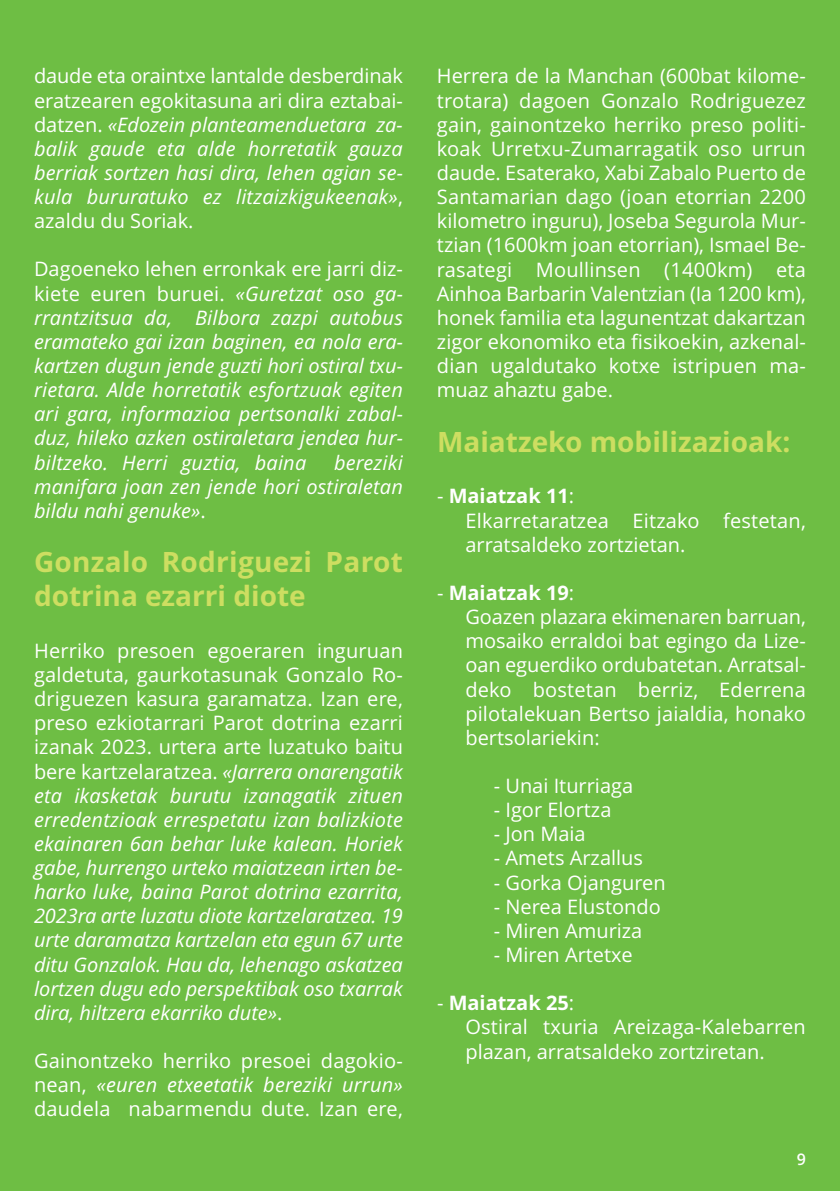
<style>
.page{position:relative;width:840px;height:1191px;background:#fff}
.page>*{position:absolute;margin:0;border:0;box-sizing:border-box;transform-origin:0 0}
.t1{font:700 28px/33.8px "Open Sans";color:#cdde61}
.t2{font:italic 20px/24.2px "Open Sans";color:#fff;text-align:justify}
.t3{font:20px/24.2px "Open Sans";color:#fff}
.t4{font:600 16px "Open Sans";color:#fff}
.s1{font-style:normal}
.s2{font-style:italic}
.s3{font-weight:700}
</style>
<div class="page">
<div style="left:0;top:0;width:839px;height:1191px;background:#6ebe44"></div>
<p class="t2" style="left:34px;top:66px;width:370px"><span class="s1">daude eta oraintxe lantalde desberdinak eratzearen egokitasuna ari dira eztabai&shy;datzen.</span> «Edozein planteamenduetara za&shy;balik gaude eta alde horretatik gauza berriak sortzen hasi dira, lehen agian se&shy;kula bururatuko ez litzaizkigukeenak»<span class="s1">, azaldu du Soriak.</span></p>
<p class="t2" style="left:34px;top:259px;width:370px"><span class="s1">Dagoeneko lehen erronkak ere jarri diz&shy;kiete euren buruei.</span> «Guretzat oso ga&shy;rrantzitsua da, Bilbora zazpi autobus eramateko gai izan baginen, ea nola era&shy;kartzen dugun jende guzti hori ostiral txu&shy;rietara. Alde horretatik esfortzuak egiten ari gara, informazioa pertsonalki zabal&shy;duz, hileko azken ostiraletara jendea hur&shy;biltzeko. Herri guztia, baina</p>
<p class="t2" style="left:34px;top:452px;width:370px;text-indent:300px">bereziki manifara joan zen jende hori ostiraletan bildu nahi genuke»<span class="s1">.</span></p>
<h1 class="t1" style="left:34px;top:548px;width:370px">Gonzalo Rodriguezi Parot dotrina ezarri diote</h1>
<p class="t2" style="left:34px;top:640px;width:370px"><span class="s1">Herriko presoen egoeraren inguruan galdetuta, gaurkotasunak Gonzalo Ro&shy;driguezen kasura garamatza. Izan ere, preso ezkiotarrari Parot dotrina ezarri izanak 2023. urtera arte luzatuko baitu bere kartzelaratzea.</span> «Jarrera onarengatik eta ikasketak burutu izanagatik zituen erredentzioak errespetatu izan balizkiote ekainaren 6an behar luke kalean. Horiek gabe, hurrengo urteko maiatzean irten be&shy;harko luke, baina Parot dotrina ezarrita, 2023ra arte luzatu diote kartzelaratzea. 19 urte daramatza kartzelan eta egun 67 urte ditu Gonzalok. Hau da, lehenago askatzea lortzen dugu edo perspektibak oso txarrak dira, hiltzera ekarriko dute»<span class="s1">.</span></p>
<p class="t3" style="left:34px;top:1050px;width:370px;text-align:justify">Gainontzeko herriko presoei dagokio&shy;nean, <span class="s2">«euren etxeetatik bereziki urrun» </span>daudela nabarmendu dute. Izan ere,</p>
<p class="t3" style="left:436px;top:66px;width:370px;text-align:justify">Herrera de la Manchan (600bat kilome&shy;trotara) dagoen Gonzalo Rodriguezez gain, gainontzeko herriko preso politi&shy;koak Urretxu-Zumarragatik oso urrun daude. Esaterako, Xabi Zabalo Puerto de Santamarian dago (joan etorrian 2200 kilometro inguru), Joseba Segurola Mur - tzian (1600km joan etorrian), Ismael Be&shy;rasategi Moullinsen (1400km) eta Ainhoa Barbarin Valentzian (Ia 1200 km), honek familia eta lagunentzat dakartzan zigor ekonomiko eta fisikoekin, azkenal&shy;dian ugaldutako kotxe istripuen ma&shy;muaz ahaztu gabe.</p>
<h1 class="t1" style="left:437px;top:427px;width:355px">Maiatzeko mobilizazioak:</h1>
<p class="t3" style="left:465px;top:486px;width:342px;text-indent:-28px">- <span class="s3">Maiatzak 11</span>:<br>Elkarretaratzea Eitzako festetan, arratsaldeko zortzietan.</p>
<p class="t3" style="left:465px;top:582px;width:342px;text-indent:-28px">- <span class="s3">Maiatzak 19</span>:<br>Goazen plazara ekimenaren barruan, mosaiko erraldoi bat egingo da Lize&shy;oan eguerdiko ordubatetan. Arratsal&shy;deko bostetan berriz, Ederrena pilotalekuan Bertso jaialdia, honako bertsolariekin:</p>
<p class="t3" style="left:493px;top:775px;width:141px">- Unai Iturriaga</p>
<p class="t3" style="left:493px;top:800px;width:119px">- Igor Elortza</p>
<p class="t3" style="left:493px;top:824px;width:93px">- Jon Maia</p>
<p class="t3" style="left:493px;top:848px;width:151px">- Amets Arzallus</p>
<p class="t3" style="left:493px;top:872px;width:173px">- Gorka Ojanguren</p>
<p class="t3" style="left:493px;top:896px;width:168px">- Nerea Elustondo</p>
<p class="t3" style="left:493px;top:920px;width:150px">- Miren Amuriza</p>
<p class="t3" style="left:493px;top:944px;width:140px">- Miren Artetxe</p>
<p class="t3" style="left:465px;top:993px;width:342px;text-indent:-28px">- <span class="s3">Maiatzak 25</span>:<br>Ostiral txuria Areizaga-Kalebarren plazan, arratsaldeko zortziretan.</p>
<p class="t4" style="left:796px;top:1153px;width:11px">9</p>
</div>
